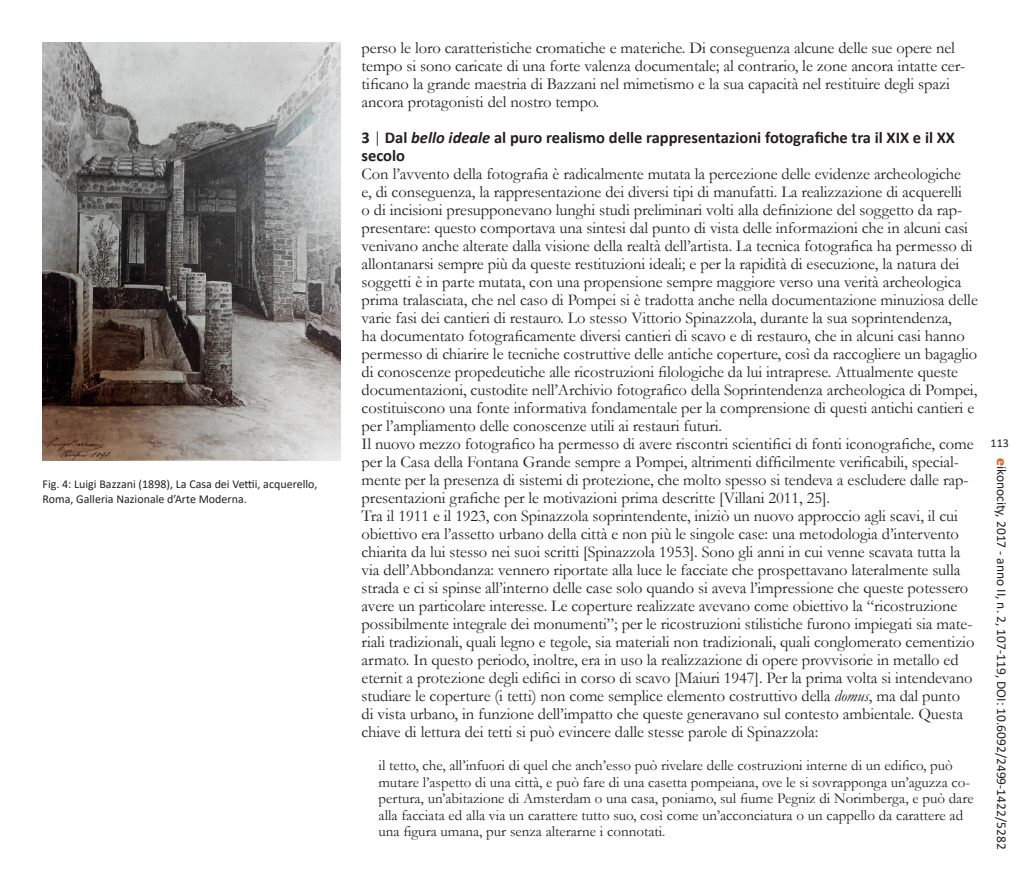
<style>
.page{position:relative;width:1021px;height:893px;background:#fff}
.page>*{position:absolute;margin:0;border:0;box-sizing:border-box;transform-origin:0 0}
.Normale{font:16.5px/18px "Garamond";letter-spacing:-.005em;color:#231f20}
.Normale-2{font:700 16.5px/18px "Calibri";color:#231f20}
.Normale-3{font:15px/16.5px "Garamond";color:#231f20}
.t1{font:13.5px "Calibri";color:#231f20}
.Normale-4{font:12px/14.4px "Calibri";color:#231f20}
.s1{font-weight:300}
.s2{font-style:italic}
.s3{font-family:"Eras ITC";font-weight:700;color:#df6a26}
</style>
<div class="page">
<img style="left:43px;top:43px;width:297px;height:417px">
<p class="Normale-4" style="left:43px;top:477px;width:276px">Fig. 4: Luigi Bazzani (1898), La Casa dei Vettii, acquerello,<br>Roma, Galleria Nazionale d’Arte Moderna.</p>
<p class="Normale" style="left:361px;top:39px;width:605px">perso le loro caratteristiche cromatiche e materiche. Di conseguenza alcune delle sue opere nel tempo si sono caricate di una forte valenza documentale; al contrario, le zone ancora intatte cer&shy;tificano la grande maestria di Bazzani nel mimetismo e la sua capacità nel restituire degli spazi ancora protagonisti del nostro tempo.</p>
<p class="Normale-2" style="left:361px;top:129px;width:595px">3 <span class="s1">|</span> Dal <span class="s2">bello ideale</span> al puro realismo delle rappresentazioni fotografiche tra il XIX e il XX secolo</p>
<p class="Normale" style="left:361px;top:165px;width:617px">Con l’avvento della fotografia è radicalmente mutata la percezione delle evidenze archeologiche<br>e, di conseguenza, la rappresentazione dei diversi tipi di manufatti. La realizzazione di acquerelli<br>o di incisioni presupponevano lunghi studi preliminari volti alla definizione del soggetto da rap&shy;presentare: questo comportava una sintesi dal punto di vista delle informazioni che in alcuni casi venivano anche alterate dalla visione della realtà dell’artista. La tecnica fotografica ha permesso di allontanarsi sempre più da queste restituzioni ideali; e per la rapidità di esecuzione, la natura dei soggetti è in parte mutata, con una propensione sempre maggiore verso una verità archeologica prima tralasciata, che nel caso di Pompei si è tradotta anche nella documentazione minuziosa delle varie fasi dei cantieri di restauro. Lo stesso Vittorio Spinazzola, durante la sua soprintendenza,<br>ha documentato fotograficamente diversi cantieri di scavo e di restauro, che in alcuni casi hanno permesso di chiarire le tecniche costruttive delle antiche coperture, così da raccogliere un bagaglio di conoscenze propedeutiche alle ricostruzioni filologiche da lui intraprese. Attualmente queste documentazioni, custodite nell’Archivio fotografico della Soprintendenza archeologica di Pompei, costituiscono una fonte informativa fondamentale per la comprensione di questi antichi cantieri e per l’ampliamento delle conoscenze utili ai restauri futuri.</p>
<p class="Normale" style="left:361px;top:435px;width:613px">Il nuovo mezzo fotografico ha permesso di avere riscontri scientifici di fonti iconografiche, come per la Casa della Fontana Grande sempre a Pompei, altrimenti difficilmente verificabili, special&shy;mente per la presenza di sistemi di protezione, che molto spesso si tendeva a escludere dalle rap&shy;presentazioni grafiche per le motivazioni prima descritte [Villani 2011, 25].</p>
<p class="Normale" style="left:361px;top:507px;width:614px">Tra il 1911 e il 1923, con Spinazzola soprintendente, iniziò un nuovo approccio agli scavi, il cui obiettivo era l’assetto urbano della città e non più le singole case: una metodologia d’intervento chiarita da lui stesso nei suoi scritti [Spinazzola 1953]. Sono gli anni in cui venne scavata tutta la via dell’Abbondanza: vennero riportate alla luce le facciate che prospettavano lateralmente sulla strada e ci si spinse all’interno delle case solo quando si aveva l’impressione che queste potessero avere un particolare interesse. Le coperture realizzate avevano come obiettivo la “ricostruzione possibilmente integrale dei monumenti”; per le ricostruzioni stilistiche furono impiegati sia mate&shy;riali tradizionali, quali legno e tegole, sia materiali non tradizionali, quali conglomerato cementizio armato. In questo periodo, inoltre, era in uso la realizzazione di opere provvisorie in metallo ed eternit a protezione degli edifici in corso di scavo [Maiuri 1947]. Per la prima volta si intendevano studiare le coperture (i tetti) non come semplice elemento costruttivo della <span class="s2">domus</span>, ma dal punto di vista urbano, in funzione dell’impatto che queste generavano sul contesto ambientale. Questa chiave di lettura dei tetti si può evincere dalle stesse parole di Spinazzola:</p>
<p class="Normale-3" style="left:378px;top:757px;width:596px">il tetto, che, all’infuori di quel che anch’esso può rivelare delle costruzioni interne di un edifico, può mutare l’aspetto di una città, e può fare di una casetta pompeiana, ove le si sovrapponga un’aguzza co&shy;pertura, un’abitazione di Amsterdam o una casa, poniamo, sul fiume Pegniz di Norimberga, e può dare alla facciata ed alla via un carattere tutto suo, così come un’acconciatura o un cappello da carattere ad una figura umana, pur senza alterarne i connotati.</p>
<p class="Normale-4" style="left:990px;top:435px;width:20px">113</p>
<p class="t1" style="left:1011px;top:458px;width:393px;rotate:90deg"><span class="s3">e</span>ikonocity, 2017 - anno II, n. 2, 107-119, DOI: 10.6092/2499-1422/5282</p>
</div>
